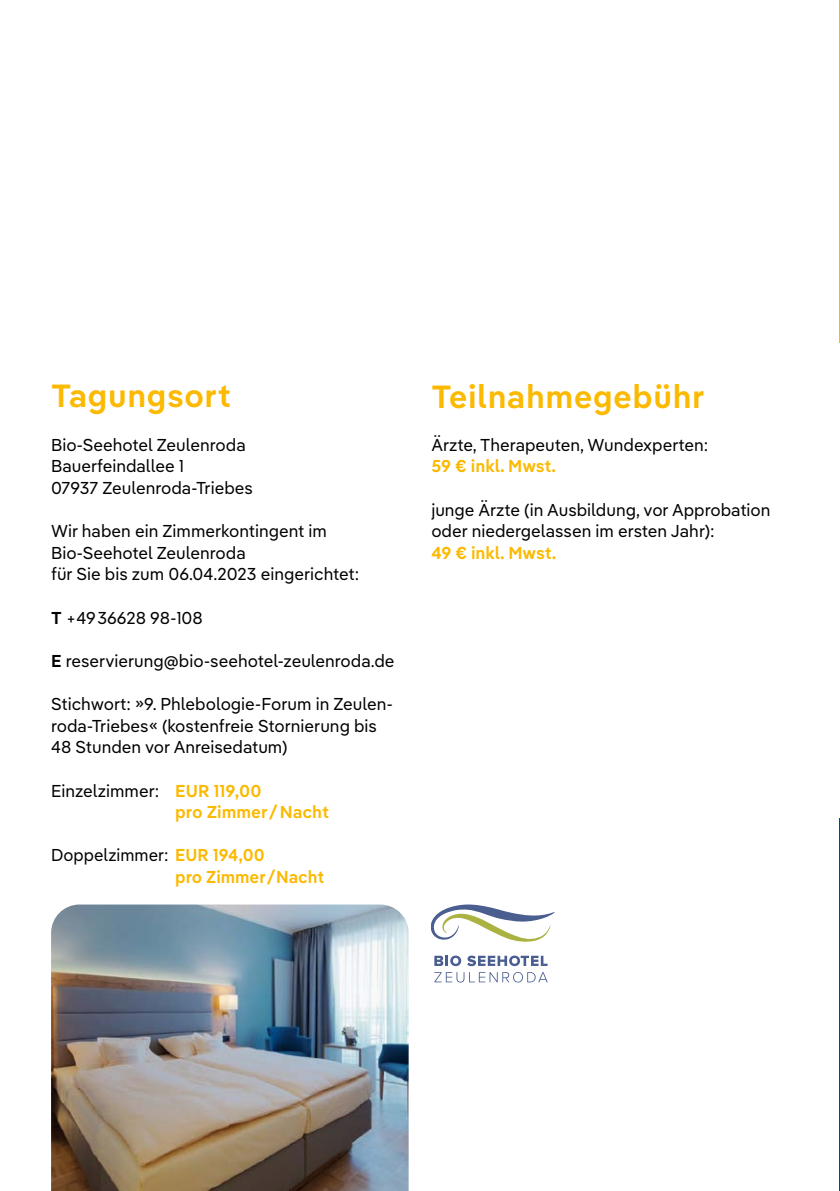
<style>
.page{position:relative;width:840px;height:1191px;background:#fff}
.page>*{position:absolute;margin:0;border:0;box-sizing:border-box;transform-origin:0 0}
.t1{font:600 32px "Pangea Text";letter-spacing:.015em;color:#fbb900}
.t2{font:17.2px/21.6px "Pangea Text";color:#000}
.t3{font:600 17.2px/21.6px "Pangea Text";color:#fbb900}
.t4{font:600 17.2px/21.6px "Pangea Text";color:#fbb900;scale:.96 1}
.s1{font-weight:600}
.s2{font-weight:400;color:#000}
</style>
<div class="page">
<svg style="left:839px;top:0;width:1px;height:343px"></svg>
<svg style="left:839px;top:818px;width:1px;height:373px"></svg>
<img style="left:51px;top:904px;width:357px;height:287px">
<svg style="left:434px;top:955px;width:27px;height:11px"></svg>
<svg style="left:467px;top:955px;width:80px;height:11px"></svg>
<svg style="left:431px;top:904px;width:123px;height:38px"></svg>
<svg style="left:434px;top:972px;width:113px;height:10px"></svg>
<h1 class="t1" style="left:51px;top:371px;width:181px">Tagungsort</h1>
<h1 class="t1" style="left:431px;top:371px;width:274px">Teilnahmegebühr</h1>
<p class="t2" style="left:431px;top:433px;width:278px">Ärzte, Therapeuten, Wundexperten:</p>
<p class="t3" style="left:431px;top:455px;width:126px">59 € inkl. Mwst.</p>
<p class="t2" style="left:431px;top:498px;width:340px">junge Ärzte (in Ausbildung, vor Approbation oder niedergelassen im ersten Jahr):</p>
<p class="t3" style="left:431px;top:541px;width:126px">49 € inkl. Mwst.</p>
<p class="t2" style="left:51px;top:433px;width:203px">Bio-Seehotel Zeulenroda<br>Bauerfeindallee 1<br>07937 Zeulenroda-Triebes</p>
<p class="t2" style="left:51px;top:519px;width:309px">Wir haben ein Zimmerkontingent im<br>Bio-Seehotel Zeulenroda<br>für Sie bis zum 06.04.2023 eingerichtet:</p>
<p class="t2" style="left:51px;top:606px;width:153px"><span class="s1">T</span> +49 36628 98-108</p>
<p class="t2" style="left:51px;top:649px;width:345px"><span class="s1">E</span> reservierung@bio-seehotel-zeulenroda.de</p>
<p class="t2" style="left:51px;top:692px;width:343px">Stichwort: »9. Phlebologie-Forum in Zeulen&shy;roda-Triebes« (kostenfreie Stornierung bis<br>48 Stunden vor Anreisedatum)</p>
<p class="t3" style="left:175px;top:779px;width:155px;text-indent:-124px"><span class="s2">Einzelzimmer:</span> EUR 119,00<br>pro Zimmer/Nacht</p>
<p class="t4" style="left:175px;top:843px;width:157px;text-indent:-124px"><span class="s2">Doppelzimmer:</span> EUR 194,00<br>pro Zimmer/Nacht</p>
</div>
